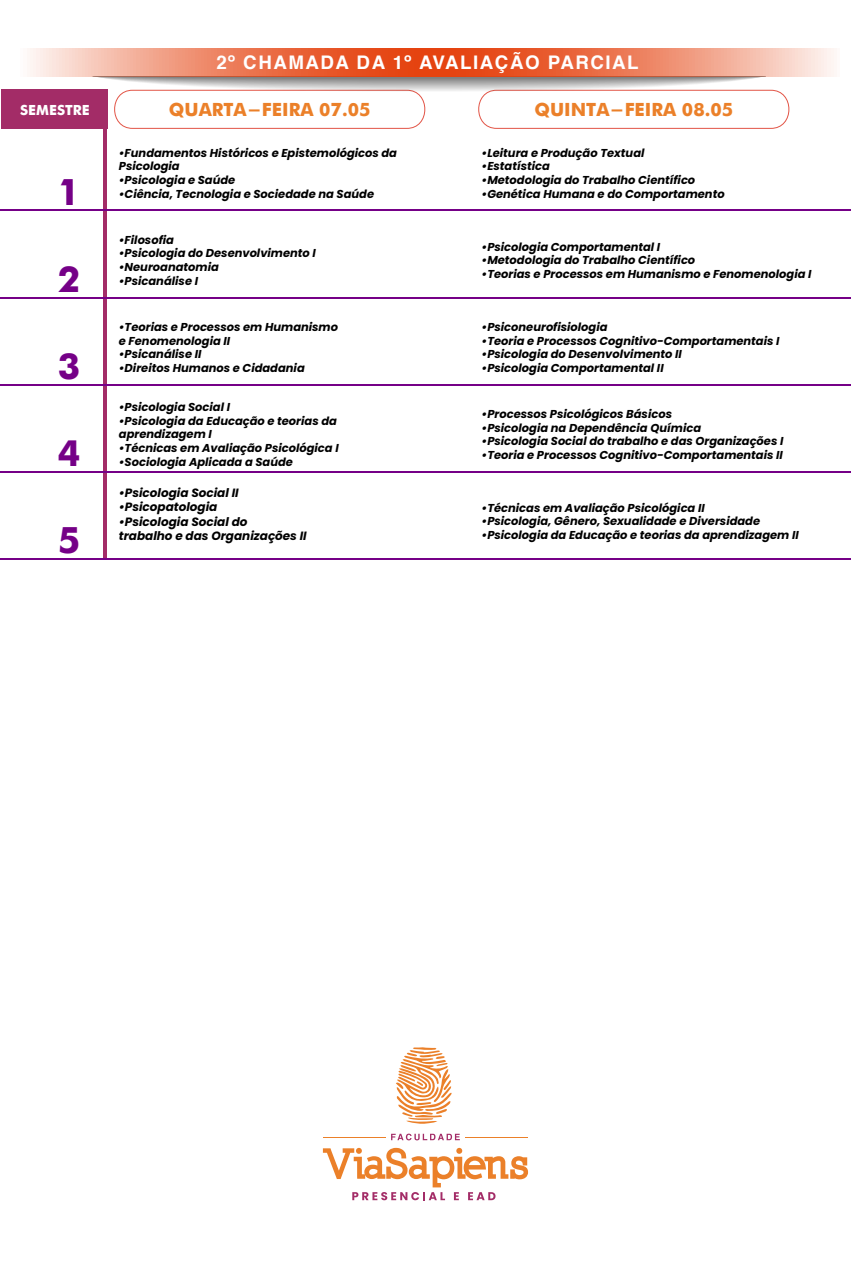
<style>
.page{position:relative;width:851px;height:1276px;background:#fff}
.page>*{position:absolute;margin:0;border:0;box-sizing:border-box;transform-origin:0 0}
.t1{font:700 36px "Futura";color:#750087}
.t2{font:700 18.6px "Helvetica";letter-spacing:.08em;color:#fff}
.t3{font:700 18.3px "Futura";color:#eb8029}
.t4{font:700 14.1px "Futura";color:#fff}
.t5{font:italic 700 12px/14.4px "Poppins";color:#000}
.t6{font:italic 700 11.4px/13.8px "Poppins";color:#000}
</style>
<div class="page">
<div style="left:1px;top:89px;width:106px;height:40px;background:#a32c67"></div>
<hr style="left:104px;top:91px;width:3px;height:467px;background:#a32c67">
<svg style="left:92px;top:76px;width:702px;height:54px"></svg>
<svg style="left:30px;top:49px;width:804px;height:27px;background:#ee8767"></svg>
<hr style="left:0;top:210px;width:850px;height:1px;background:#750087">
<hr style="left:0;top:297px;width:850px;height:1px;background:#750087">
<hr style="left:0;top:384px;width:850px;height:1px;background:#750087">
<hr style="left:0;top:471px;width:850px;height:1px;background:#750087">
<hr style="left:0;top:558px;width:850px;height:1px;background:#750087">
<svg style="left:396px;top:1047px;width:55px;height:77px"></svg>
<hr style="left:465px;top:1136px;width:62px;height:1px;background:#eb8029">
<hr style="left:323px;top:1136px;width:62px;height:1px;background:#eb8029">
<svg style="left:391px;top:1133px;width:69px;height:7px"></svg>
<svg style="left:323px;top:1148px;width:205px;height:52px"></svg>
<h2 class="t2" style="left:216px;top:48px;width:424px">2º CHAMADA DA 1º AVALIAÇÃO PARCIAL</h2>
<p class="t4" style="left:20px;top:99px;width:71px">SEMESTRE</p>
<h3 class="t3" style="left:169px;top:96px;width:203px">QUARTA-FEIRA 07.05</h3>
<h3 class="t3" style="left:534px;top:96px;width:200px">QUINTA-FEIRA 08.05</h3>
<p class="t6" style="left:119px;top:146px;width:280px">•Fundamentos Históricos e Epistemológicos da<br>Psicologia</p>
<p class="t6" style="left:119px;top:173px;width:118px">•Psicologia e Saúde</p>
<p class="t6" style="left:119px;top:187px;width:257px">•Ciência, Tecnologia e Sociedade na Saúde</p>
<p class="t6" style="left:481px;top:146px;width:164px">•Leitura e Produção Textual</p>
<p class="t6" style="left:481px;top:160px;width:70px">•Estatística</p>
<p class="t6" style="left:481px;top:173px;width:215px">•Metodologia do Trabalho Científico</p>
<h1 class="t1" style="left:58px;top:165px;width:24px">1</h1>
<p class="t6" style="left:481px;top:187px;width:244px">•Genética Humana e do Comportamento</p>
<p class="t6" style="left:119px;top:233px;width:57px">•Filosofia</p>
<p class="t6" style="left:119px;top:247px;width:198px">•Psicologia do Desenvolvimento I</p>
<p class="t6" style="left:119px;top:260px;width:101px">•Neuroanatomia</p>
<p class="t6" style="left:119px;top:274px;width:81px">•Psicanálise I</p>
<p class="t6" style="left:481px;top:240px;width:180px">•Psicologia Comportamental I</p>
<p class="t6" style="left:481px;top:253px;width:215px">•Metodologia do Trabalho Científico</p>
<p class="t6" style="left:481px;top:267px;width:331px">•Teorias e Processos em Humanismo e Fenomenologia I</p>
<h1 class="t1" style="left:58px;top:252px;width:24px">2</h1>
<p class="t6" style="left:119px;top:320px;width:221px">•Teorias e Processos em Humanismo e Fenomenologia II</p>
<p class="t6" style="left:119px;top:347px;width:84px">•Psicanálise II</p>
<p class="t6" style="left:119px;top:361px;width:187px">•Direitos Humanos e Cidadania</p>
<p class="t6" style="left:481px;top:320px;width:127px">•Psiconeurofisiologia</p>
<p class="t6" style="left:481px;top:334px;width:299px">•Teoria e Processos Cognitivo-Comportamentais I</p>
<p class="t6" style="left:481px;top:347px;width:202px">•Psicologia do Desenvolvimento II</p>
<h1 class="t1" style="left:58px;top:339px;width:24px">3</h1>
<p class="t6" style="left:481px;top:361px;width:184px">•Psicologia Comportamental II</p>
<p class="t6" style="left:119px;top:400px;width:113px">•Psicologia Social I</p>
<p class="t6" style="left:119px;top:414px;width:219px">•Psicologia da Educação e teorias da aprendizagem I</p>
<p class="t6" style="left:119px;top:441px;width:221px">•Técnicas em Avaliação Psicológica I</p>
<p class="t6" style="left:119px;top:455px;width:175px">•Sociologia Aplicada a Saúde</p>
<p class="t6" style="left:481px;top:407px;width:192px">•Processos Psicológicos Básicos</p>
<p class="t6" style="left:481px;top:421px;width:221px">•Psicologia na Dependência Química</p>
<p class="t6" style="left:481px;top:434px;width:303px">•Psicologia Social do trabalho e das Organizações I</p>
<h1 class="t1" style="left:58px;top:426px;width:24px">4</h1>
<p class="t6" style="left:481px;top:448px;width:303px">•Teoria e Processos Cognitivo-Comportamentais II</p>
<p class="t5" style="left:119px;top:485px;width:121px">•Psicologia Social II</p>
<p class="t5" style="left:119px;top:500px;width:100px">•Psicopatologia</p>
<p class="t5" style="left:119px;top:514px;width:189px">•Psicologia Social do<br>trabalho e das Organizações II</p>
<p class="t6" style="left:481px;top:501px;width:225px">•Técnicas em Avaliação Psicológica II</p>
<p class="t6" style="left:481px;top:514px;width:280px">•Psicologia, Gênero, Sexualidade e Diversidade</p>
<p class="t6" style="left:481px;top:528px;width:318px">•Psicologia da Educação e teorias da aprendizagem II</p>
<h1 class="t1" style="left:58px;top:513px;width:24px">5</h1>
</div>
